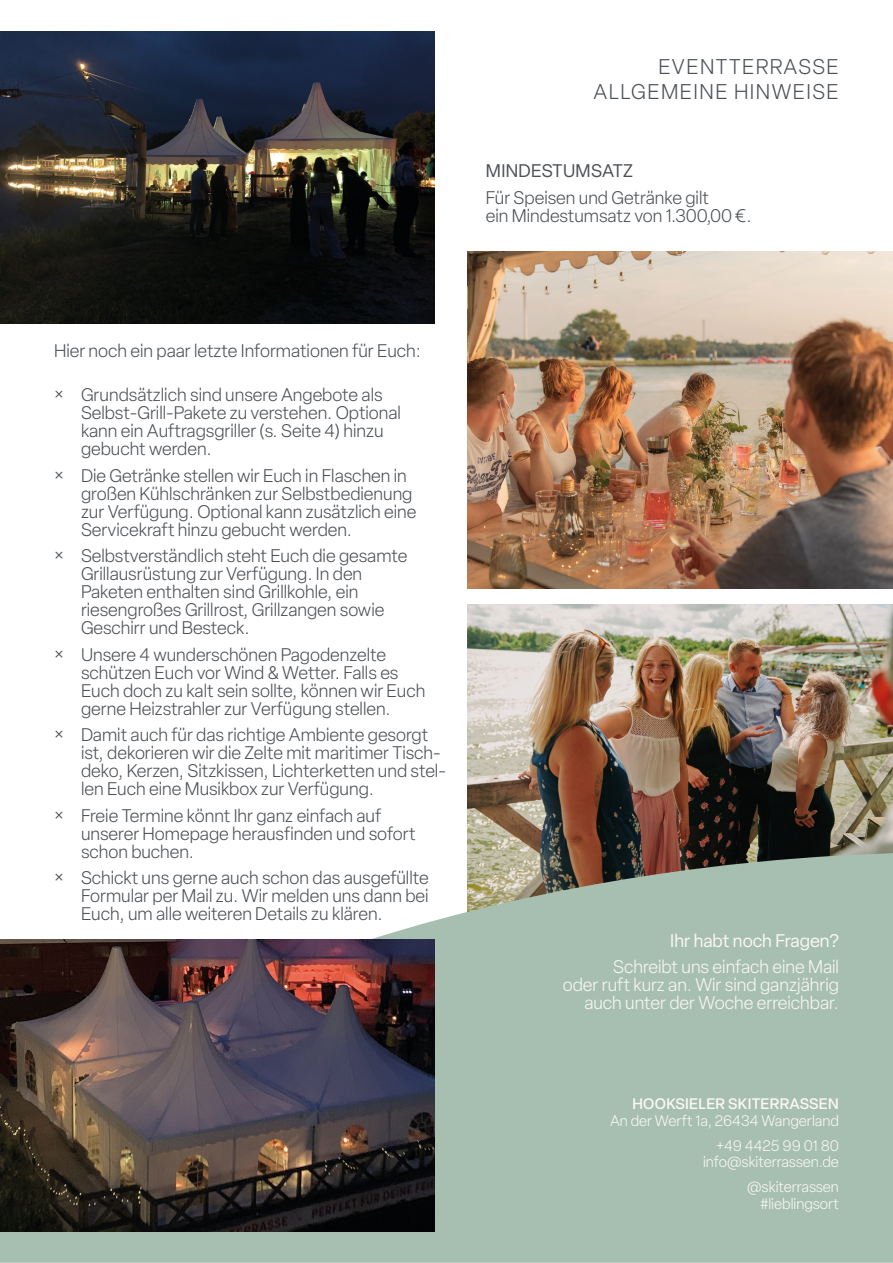
<style>
.page{position:relative;width:893px;height:1263px;background:#fff}
.page>*{position:absolute;margin:0;border:0;box-sizing:border-box;transform-origin:0 0}
.t1{font:300 21px "Elza";letter-spacing:.07em;color:#4c5156}
.t2{font:300 18px/18px "Elza";color:#4c5156}
.t3{font:300 18px/18px "Elza";color:#fbf8f1;text-align:right}
.t4{font:18px "Elza";color:#fbf8f1}
.t5{font:18px "Elza";letter-spacing:.02em;color:#4c5156}
.t6{font:300 15px/16.5px "Elza";color:#fbf8f1;text-align:right}
.s1{font-weight:500}
</style>
<div class="page">
<img style="left:467px;top:604px;width:426px;height:249px">
<img style="left:0;top:32px;width:435px;height:291px">
<svg style="left:0;top:853px;width:893px;height:410px;fill:#a7bfb0"></svg>
<img style="left:467px;top:252px;width:426px;height:336px">
<img style="left:0;top:940px;width:435px;height:291px">
<p class="t1" style="left:658px;top:53px;width:182px">EVENTTERRASSE</p>
<p class="t1" style="left:594px;top:78px;width:247px">ALLGEMEINE HINWEISE</p>
<p class="t5" style="left:486px;top:159px;width:148px">MINDESTUMSATZ</p>
<p class="t2" style="left:486px;top:188px;width:267px">Für Speisen und Getränke gilt<br>ein Mindestumsatz von 1.300,00 €.</p>
<p class="t2" style="left:54px;top:341px;width:369px">Hier noch ein paar letzte Informationen für Euch:</p>
<p class="t2" style="left:81px;top:386px;width:322px;text-indent:-27px">× Grundsätzlich sind unsere Angebote als Selbst-Grill-Pakete zu verstehen. Optional kann ein Auftragsgriller (s. Seite 4) hinzu gebucht werden.</p>
<p class="t2" style="left:81px;top:466px;width:337px;text-indent:-27px">× Die Getränke stellen wir Euch in Flaschen in großen Kühlschränken zur Selbstbedienung zur Verfügung. Optional kann zusätzlich eine Servicekraft hinzu gebucht werden.</p>
<p class="t2" style="left:81px;top:547px;width:328px;text-indent:-27px">× Selbstverständlich steht Euch die gesamte Grillausrüstung zur Verfügung. In den Paketen enthalten sind Grillkohle, ein riesengroßes Grillrost, Grillzangen sowie Geschirr und Besteck.</p>
<p class="t2" style="left:81px;top:645px;width:346px;text-indent:-27px">× Unsere 4 wunderschönen Pagodenzelte schützen Euch vor Wind &amp; Wetter. Falls es Euch doch zu kalt sein sollte, können wir Euch gerne Heizstrahler zur Verfügung stellen.</p>
<p class="t2" style="left:81px;top:726px;width:366px;text-indent:-27px">× Damit auch für das richtige Ambiente gesorgt ist, dekorieren wir die Zelte mit maritimer Tisch&shy;deko, Kerzen, Sitzkissen, Lichterketten und stel&shy;len Euch eine Musikbox zur Verfügung.</p>
<p class="t2" style="left:81px;top:806px;width:336px;text-indent:-27px">× Freie Termine könnt Ihr ganz einfach auf unserer Homepage herausfinden und sofort schon buchen.</p>
<p class="t2" style="left:81px;top:869px;width:349px;text-align:justify;text-indent:-27px">× Schickt uns gerne auch schon das ausgefüllte Formular per Mail zu. Wir melden uns dann bei Euch, um alle weiteren Details zu klären.</p>
<p class="t4" style="left:670px;top:929px;width:170px">Ihr habt noch Fragen?</p>
<p class="t3" style="left:563px;top:958px;width:278px">Schreibt uns einfach eine Mail<br>oder ruft kurz an. Wir sind ganzjährig auch unter der Woche erreichbar.</p>
<p class="t6" style="left:610px;top:1096px;width:230px"><span class="s1">HOOKSIELER SKITERRASSEN<br></span>An der Werft 1a, 26434 Wangerland</p>
<p class="t6" style="left:703px;top:1137px;width:137px">+49 4425 99 01 80 info@skiterrassen.de</p>
<p class="t6" style="left:747px;top:1179px;width:93px">@skiterrassen #lieblingsort</p>
</div>
